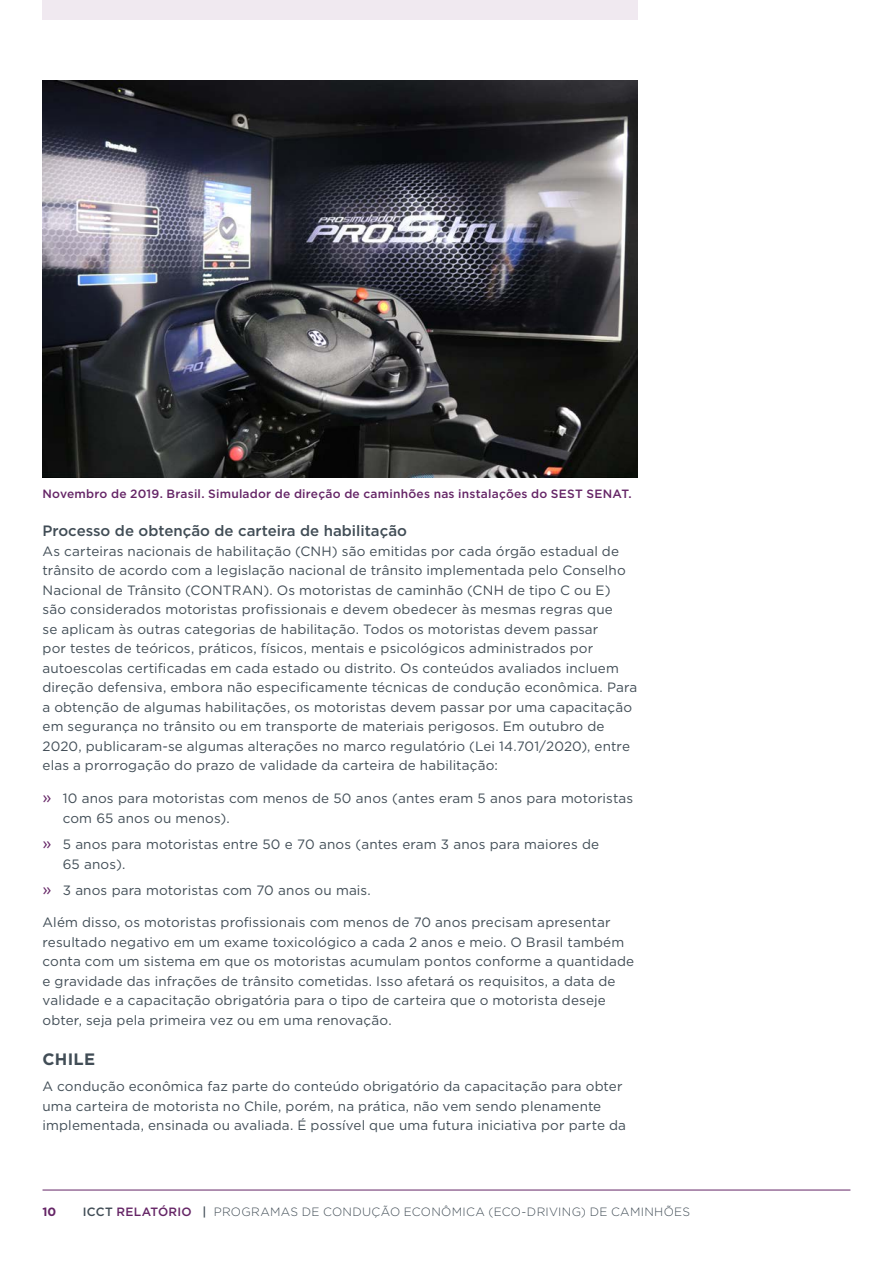
<style>
.page{position:relative;width:893px;height:1263px;background:#fff}
.page>*{position:absolute;margin:0;border:0;box-sizing:border-box;transform-origin:0 0}
.t1{font:700 16.5px "Gotham";letter-spacing:.015em;color:#414d56}
.t2{font:500 15px "Gotham";color:#414d56}
.t3{font:13.5px/19.5px "Gotham";letter-spacing:.01em;color:#414d56}
.t4{font:500 12px "Gotham";letter-spacing:.02em;color:#652566}
.t5{font:300 12px "Gotham";letter-spacing:.025em;color:#414d56}
.t6{font:700 12px "Gotham";color:#652566}
.s1{font-size:16.5px;color:#652566}
.s2{font-weight:500}
.s3{font-weight:500;color:#652566}
</style>
<div class="page">
<hr style="left:43px;top:1190px;width:807px;height:1px;background:#652566">
<div style="left:43px;top:0;width:595px;height:20px;background:#f0e9f0"></div>
<img style="left:43px;top:81px;width:595px;height:397px">
<p class="t4" style="left:43px;top:486px;width:591px">Novembro de 2019. Brasil. Simulador de direção de caminhões nas instalações do SEST SENAT.</p>
<p class="t2" style="left:43px;top:521px;width:366px">Processo de obtenção de carteira de habilitação</p>
<p class="t3" style="left:43px;top:541px;width:596px">As carteiras nacionais de habilitação (CNH) são emitidas por cada órgão estadual de trânsito de acordo com a legislação nacional de trânsito implementada pelo Conselho Nacional de Trânsito (CONTRAN). Os motoristas de caminhão (CNH de tipo C ou E) são considerados motoristas profissionais e devem obedecer às mesmas regras que<br>se aplicam às outras categorias de habilitação. Todos os motoristas devem passar<br>por testes de teóricos, práticos, físicos, mentais e psicológicos administrados por autoescolas certificadas em cada estado ou distrito. Os conteúdos avaliados incluem direção defensiva, embora não especificamente técnicas de condução econômica. Para a obtenção de algumas habilitações, os motoristas devem passar por uma capacitação em segurança no trânsito ou em transporte de materiais perigosos. Em outubro de 2020, publicaram-se algumas alterações no marco regulatório (Lei 14.701/2020), entre elas a prorrogação do prazo de validade da carteira de habilitação:</p>
<p class="t3" style="left:63px;top:789px;width:572px;text-indent:-20px"><span class="s1">»</span> 10 anos para motoristas com menos de 50 anos (antes eram 5 anos para motoristas com 65 anos ou menos).</p>
<p class="t3" style="left:63px;top:834px;width:538px;text-indent:-20px"><span class="s1">»</span> 5 anos para motoristas entre 50 e 70 anos (antes eram 3 anos para maiores de<br>65 anos).</p>
<p class="t3" style="left:43px;top:880px;width:330px"><span class="s1">»</span> 3 anos para motoristas com 70 anos ou mais.</p>
<p class="t3" style="left:43px;top:912px;width:593px">Além disso, os motoristas profissionais com menos de 70 anos precisam apresentar resultado negativo em um exame toxicológico a cada 2 anos e meio. O Brasil também conta com um sistema em que os motoristas acumulam pontos conforme a quantidade e gravidade das infrações de trânsito cometidas. Isso afetará os requisitos, a data de validade e a capacitação obrigatória para o tipo de carteira que o motorista deseje obter, seja pela primeira vez ou em uma renovação.</p>
<p class="t1" style="left:43px;top:1048px;width:54px">CHILE</p>
<p class="t3" style="left:43px;top:1076px;width:585px">A condução econômica faz parte do conteúdo obrigatório da capacitação para obter uma carteira de motorista no Chile, porém, na prática, não vem sendo plenamente implementada, ensinada ou avaliada. É possível que uma futura iniciativa por parte da</p>
<p class="t6" style="left:43px;top:1203px;width:15px">10</p>
<p class="t5" style="left:83px;top:1204px;width:609px"><span class="s2">ICCT</span> <span class="s3">RELATÓRIO</span> <span class="s2">|</span> PROGRAMAS DE CONDUÇÃO ECONÔMICA (ECO-DRIVING) DE CAMINHÕES</p>
</div>
